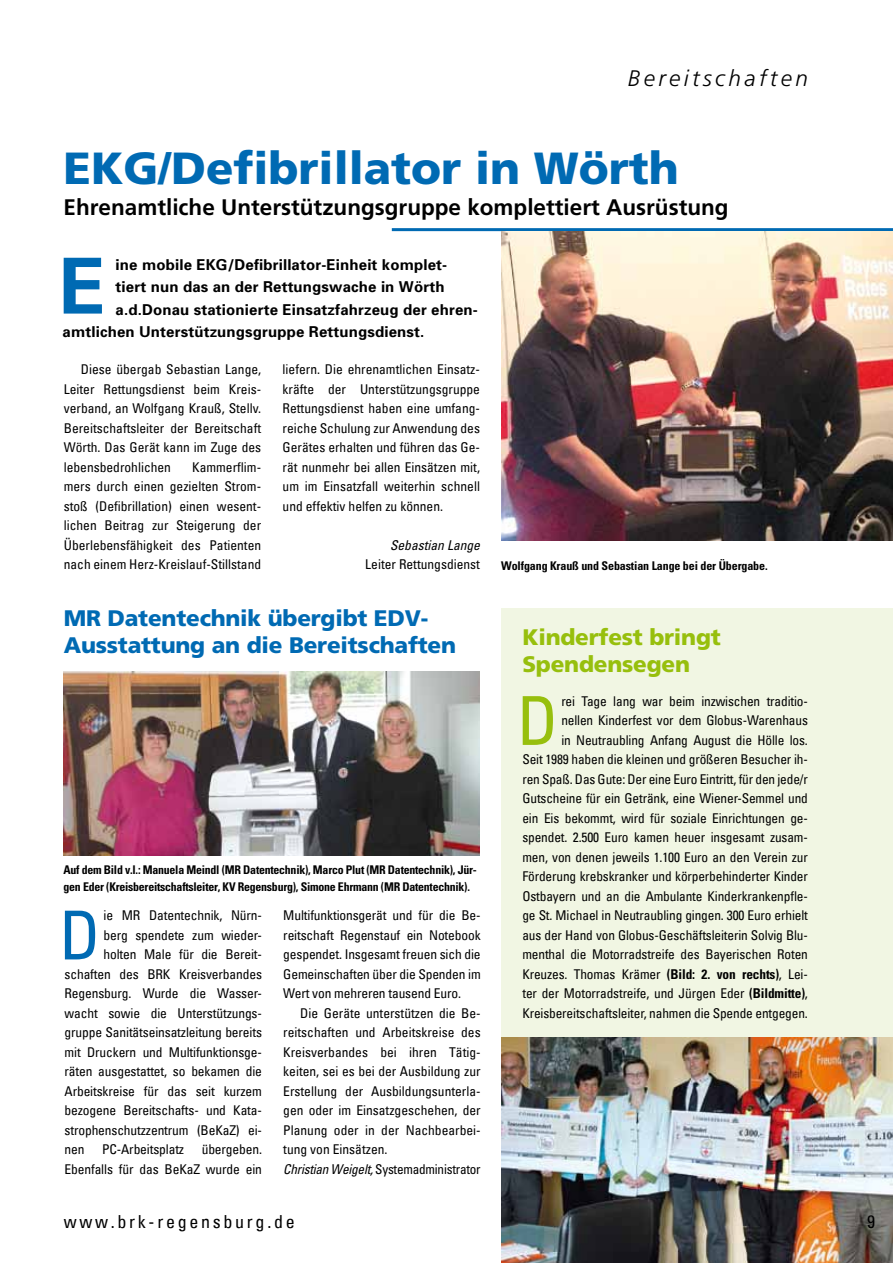
<style>
.page{position:relative;width:893px;height:1263px;background:#fff}
.page>*{position:absolute;margin:0;border:0;box-sizing:border-box;transform-origin:0 0}
.t1{font:700 77.4px "Univers";color:#006ab3}
.t2{font:condensed 67.5px "Univers LT";color:#006ab3}
.t3{font:condensed 67.5px "Univers LT";color:#97bf0d}
.t4{font:900 45px "Frutiger";color:#006ab3}
.t5{font:900 22.5px/27px "Frutiger";letter-spacing:-.01em;color:#006ab3}
.t6{font:700 22.5px "Frutiger";color:#000}
.t7{font:900 22.5px/27px "Frutiger";letter-spacing:-.01em;color:#97bf0d}
.t8{font:italic 300 22.5px "Frutiger";letter-spacing:.15em;color:#000}
.t9{font:condensed 18px "Univers LT";letter-spacing:.15em;color:#000}
.t10{font:700 15px "Univers";letter-spacing:.01em;color:#000}
.t11{font:condensed 13.5px/19.5px "Univers LT";letter-spacing:-.01em;color:#000;text-align:justify}
.t12{font:condensed 13.5px "Univers";letter-spacing:-.01em;color:#000}
.t13{font:italic condensed 13.5px "Univers";color:#000}
.t14{font:700 condensed 12px/16.5px "Univers";letter-spacing:-.02em;color:#000}
.s1{font-style:italic}
.s2{font-family:"Univers";font-weight:700}
</style>
<div class="page">
<div style="left:501px;top:608px;width:392px;height:655px;background:#f1f6e3"></div>
<hr style="left:392px;top:228px;width:501px;height:3px;background:#006ab3">
<img style="left:501px;top:231px;width:392px;height:310px">
<img style="left:64px;top:671px;width:416px;height:185px">
<img style="left:501px;top:1037px;width:392px;height:226px">
<h3 class="t8" style="left:628px;top:66px;width:182px">Bereitschaften</h3>
<h3 class="t4" style="left:64px;top:141px;width:617px">EKG/Defibrillator in Wörth</h3>
<h3 class="t6" style="left:64px;top:194px;width:667px">Ehrenamtliche Unterstützungsgruppe komplettiert Ausrüstung</h3>
<h1 class="t1" style="left:59px;top:236px;width:49px">E</h1>
<p class="t10" style="left:116px;top:255px;width:333px">ine mobile EKG/Defibrillator-Einheit komplet-</p>
<p class="t10" style="left:116px;top:277px;width:330px">tiert nun das an der Rettungswache in Wörth</p>
<p class="t10" style="left:116px;top:300px;width:364px">a.d.Donau stationierte Einsatzfahrzeug der ehren-</p>
<p class="t10" style="left:63px;top:322px;width:363px">amtlichen Unterstützungsgruppe Rettungsdienst.</p>
<p class="t11" style="left:64px;top:360px;width:199px;text-indent:17px">Diese übergab Sebastian Lange, Leiter Rettungsdienst beim Kreis&shy;verband, an Wolfgang Krauß, Stellv.<br>Bereitschaftsleiter der Bereitschaft Wörth. Das Gerät kann im Zuge des lebensbedrohlichen</p>
<p class="t11" style="left:283px;top:360px;width:199px">liefern. Die ehrenamtlichen Einsatz&shy;kräfte der Unterstützungsgruppe Rettungsdienst haben eine umfang&shy;reiche Schulung zur Anwendung des Gerätes erhalten und führen das Ge&shy;rät nunmehr bei allen Einsätzen mit, um im Einsatzfall weiterhin schnell und effektiv helfen zu können.</p>
<p class="t13" style="left:390px;top:536px;width:91px">Sebastian Lange</p>
<p class="t12" style="left:365px;top:556px;width:116px">Leiter Rettungsdienst</p>
<h3 class="t5" style="left:64px;top:604px;width:394px">MR Datentechnik übergibt EDV-<br>Ausstattung an die Bereitschaften</h3>
<p class="t11" style="left:64px;top:457px;width:199px;text-indent:128px">Kammerflim&shy;mers durch einen gezielten Strom&shy;stoß (Defibrillation) einen wesent&shy;lichen Beitrag zur Steigerung der Überlebensfähigkeit des Patienten nach einem Herz-Kreislauf-Stillstand</p>
<p class="t14" style="left:64px;top:861px;width:415px">Auf dem Bild v.l.: Manuela Meindl (MR Datentechnik), Marco Plut (MR Datentechnik), Jür&shy;gen Eder (Kreisbereitschaftsleiter, KV Regensburg), Simone Ehrmann (MR Datentechnik).</p>
<h2 class="t2" style="left:59px;top:893px;width:43px">D</h2>
<p class="t11" style="left:104px;top:906px;width:160px">ie MR Datentechnik, Nürn-</p>
<p class="t11" style="left:104px;top:925px;width:160px">berg spendete zum wieder-</p>
<p class="t11" style="left:104px;top:945px;width:160px">holten Male für die Bereit-</p>
<p class="t11" style="left:65px;top:964px;width:199px">schaften des BRK Kreisverbandes</p>
<p class="t11" style="left:65px;top:983px;width:199px">Regensburg. Wurde die Wasser-</p>
<p class="t11" style="left:65px;top:1003px;width:199px">wacht sowie die Unterstützungs-</p>
<p class="t11" style="left:65px;top:1022px;width:199px">gruppe Sanitätseinsatzleitung bereits</p>
<p class="t11" style="left:65px;top:1042px;width:199px">mit Druckern und Multifunktionsge-</p>
<p class="t11" style="left:65px;top:1061px;width:199px">räten ausgestattet, so bekamen die</p>
<p class="t11" style="left:65px;top:1081px;width:199px">Arbeitskreise für das seit kurzem</p>
<p class="t11" style="left:65px;top:1100px;width:199px">bezogene Bereitschafts- und Kata-</p>
<p class="t11" style="left:65px;top:1120px;width:199px">strophenschutzzentrum (BeKaZ) ei-</p>
<p class="t11" style="left:65px;top:1139px;width:21px">nen</p>
<p class="t11" style="left:102px;top:1139px;width:84px">PC-Arbeitsplatz</p>
<p class="t11" style="left:65px;top:1139px;width:199px;text-align:right">übergeben.<br>Ebenfalls für das BeKaZ wurde ein</p>
<p class="t11" style="left:283px;top:906px;width:199px">Multifunktionsgerät und für die Be&shy;reitschaft Regenstauf ein Notebook gespendet. Insgesamt freuen sich die Gemeinschaften über die Spenden im Wert von mehreren tausend Euro.</p>
<p class="t11" style="left:283px;top:1003px;width:199px;text-indent:17px">Die Geräte unterstützen die Be&shy;reitschaften und Arbeitskreise des Kreisverbandes bei ihren Tätig&shy;keiten, sei es bei der Ausbildung zur Erstellung der Ausbildungsunterla&shy;gen oder im Einsatzgeschehen, der Planung oder in der Nachbearbei&shy;tung von Einsätzen.</p>
<p class="t12" style="left:283px;top:1160px;width:199px"><span class="s1">Christian Weigelt,</span> Systemadministrator</p>
<p class="t14" style="left:501px;top:557px;width:268px">Wolfgang Krauß und Sebastian Lange bei der Übergabe.</p>
<h3 class="t7" style="left:522px;top:624px;width:200px">Kinderfest bringt<br>Spendensegen</h3>
<h2 class="t3" style="left:517px;top:678px;width:43px">D</h2>
<p class="t11" style="left:522px;top:691px;width:287px;text-align:right">rei Tage lang war beim inzwischen traditio-<br>nellen Kinderfest vor dem Globus-Warenhaus<br>in Neutraubling Anfang August die Hölle los.<br>Seit 1989 haben die kleinen und größeren Besucher ih&shy;ren Spaß. Das Gute: Der eine Euro Eintritt, für den jede/r Gutscheine für ein Getränk, eine Wiener-Semmel und ein Eis bekommt, wird für soziale Einrichtungen ge&shy;spendet. 2.500 Euro kamen heuer insgesamt zusam&shy;men, von denen jeweils 1.100 Euro an den Verein zur Förderung krebskranker und körperbehinderter Kinder Ostbayern und an die Ambulante Kinderkrankenpfle&shy;ge St. Michael in Neutraubling gingen. 300 Euro erhielt aus der Hand von Globus-Geschäftsleiterin Solvig Blu&shy;menthal die Motorradstreife des Bayerischen Roten Kreuzes. Thomas Krämer <span class="s2">(Bild: 2. von rechts)</span>, Lei&shy;ter der Motorradstreife, und Jürgen Eder <span class="s2">(Bildmitte)</span>, Kreisbereitschaftsleiter, nahmen die Spende entgegen.</p>
<h3 class="t9" style="left:64px;top:1210px;width:232px">www.brk-regensburg.de</h3>
<h3 class="t9" style="left:867px;top:1210px;width:9px">9</h3>
</div>
